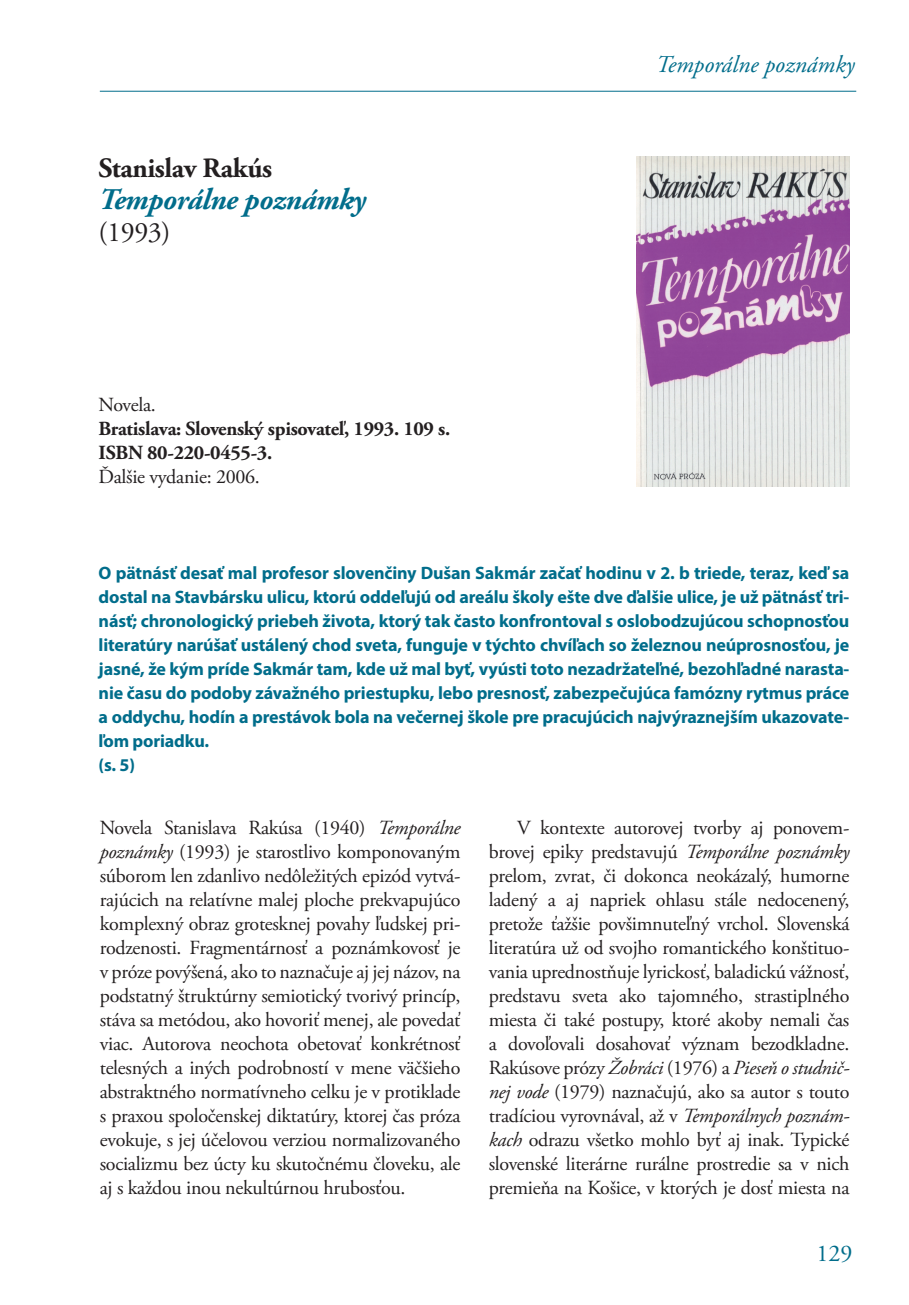
<style>
.page{position:relative;width:909px;height:1305px;background:#fff}
.page>*{position:absolute;margin:0;border:0;box-sizing:border-box;transform-origin:0 0}
.text{font:italic 700 30px "Adobe Garamond Pro";letter-spacing:-.015em;color:#016d8b}
.text-2{font:700 28px "Adobe Garamond Pro";letter-spacing:-.015em;color:#231f20}
.text-3{font:28px "Adobe Garamond Pro";color:#231f20}
.t1{font:italic 24px "Adobe Garamond Pro";color:#016d8b}
.t2{font:24px "Adobe Garamond Pro";color:#016d8b}
.text-4{font:20px/24px "Adobe Garamond Pro";letter-spacing:-.015em;color:#231f20;text-align:justify}
.text-5{font:700 20px "Adobe Garamond Pro";letter-spacing:-.015em;color:#231f20}
.text-6{font:700 18px/24px "Myriad Pro";letter-spacing:-.01em;color:#016d8b;text-align:justify}
.s1{font-style:italic}
</style>
<div class="page">
<hr style="left:100px;top:91px;width:755px;height:1px;background:#016d8b">
<img style="left:636px;top:156px;width:213px;height:331px">
<p class="text-2" style="left:99px;top:152px;width:175px">Stanislav Rakús</p>
<p class="text" style="left:99px;top:182px;width:269px">Temporálne poznámky</p>
<p class="text-3" style="left:99px;top:215px;width:73px">(1993)</p>
<p class="text-4" style="left:99px;top:393px;width:59px">Novela.</p>
<p class="text-5" style="left:99px;top:417px;width:353px">Bratislava: Slovenský spisovateľ, 1993. 109 s.</p>
<p class="text-5" style="left:99px;top:441px;width:175px">ISBN 80-220-0455-3.</p>
<p class="text-4" style="left:99px;top:465px;width:163px">Ďalšie vydanie: 2006.</p>
<p class="t1" style="left:655px;top:50px;width:200px">Temporálne poznámky</p>
<p class="text-6" style="left:99px;top:560px;width:752px">O pätnásť desať mal profesor slovenčiny Dušan Sakmár začať hodinu v 2. b triede, teraz, keď sa dostal na Stavbársku ulicu, ktorú oddeľujú od areálu školy ešte dve ďalšie ulice, je už pätnásť tri&shy;násť; chronologický priebeh života, ktorý tak často konfrontoval s oslobodzujúcou schopnosťou literatúry narúšať ustálený chod sveta, funguje v týchto chvíľach so železnou neúprosnosťou, je jasné, že kým príde Sakmár tam, kde už mal byť, vyústi toto nezadržateľné, bezohľadné narasta&shy;nie času do podoby závažného priestupku, lebo presnosť, zabezpečujúca famózny rytmus práce a oddychu, hodín a prestávok bola na večernej škole pre pracujúcich najvýraznejším ukazovate&shy;ľom poriadku.</p>
<p class="text-6" style="left:99px;top:752px;width:38px">(s. 5)</p>
<p class="text-4" style="left:100px;top:817px;width:362px">Novela Stanislava Rakúsa (1940) <span class="s1">Temporálne poznámky</span> (1993) je starostlivo komponovaným súborom len zdanlivo nedôležitých epizód vytvá&shy;rajúcich na relatívne malej ploche prekvapujúco komplexný obraz grotesknej povahy ľudskej pri&shy;rodzenosti. Fragmentárnosť a poznámkovosť je v próze povýšená, ako to naznačuje aj jej názov, na podstatný štruktúrny semiotický tvorivý princíp, stáva sa metódou, ako hovoriť menej, ale povedať viac. Autorova neochota obetovať konkrétnosť telesných a iných podrobností v mene väčšieho abstraktného normatívneho celku je v protiklade s praxou spoločenskej diktatúry, ktorej čas próza evokuje, s jej účelovou verziou normalizovaného socializmu bez úcty ku skutočnému človeku, ale aj s každou inou nekultúrnou hrubosťou.</p>
<p class="text-4" style="left:488px;top:817px;width:362px;text-indent:28px">V kontexte autorovej tvorby aj ponovem&shy;brovej epiky predstavujú <span class="s1">Temporálne poznámky </span>prelom, zvrat, či dokonca neokázalý, humorne ladený a aj napriek ohlasu stále nedocenený, pretože ťažšie povšimnuteľný vrchol. Slovenská literatúra už od svojho romantického konštituo&shy;vania uprednostňuje lyrickosť, baladickú vážnosť, predstavu sveta ako tajomného, strastiplného miesta či také postupy, ktoré akoby nemali čas a dovoľovali dosahovať význam bezodkladne.<br>Rakúsove prózy <span class="s1">Žobráci</span> (1976) a <span class="s1">Pieseň o studnič&shy;nej vode</span> (1979) naznačujú, ako sa autor s touto tradíciou vyrovnával, až v <span class="s1">Temporálnych poznám&shy;kach</span> odrazu všetko mohlo byť aj inak. Typické slovenské literárne rurálne prostredie sa v nich premieňa na Košice, v ktorých je dosť miesta na</p>
<p class="t2" style="left:816px;top:1239px;width:37px">129</p>
</div>
